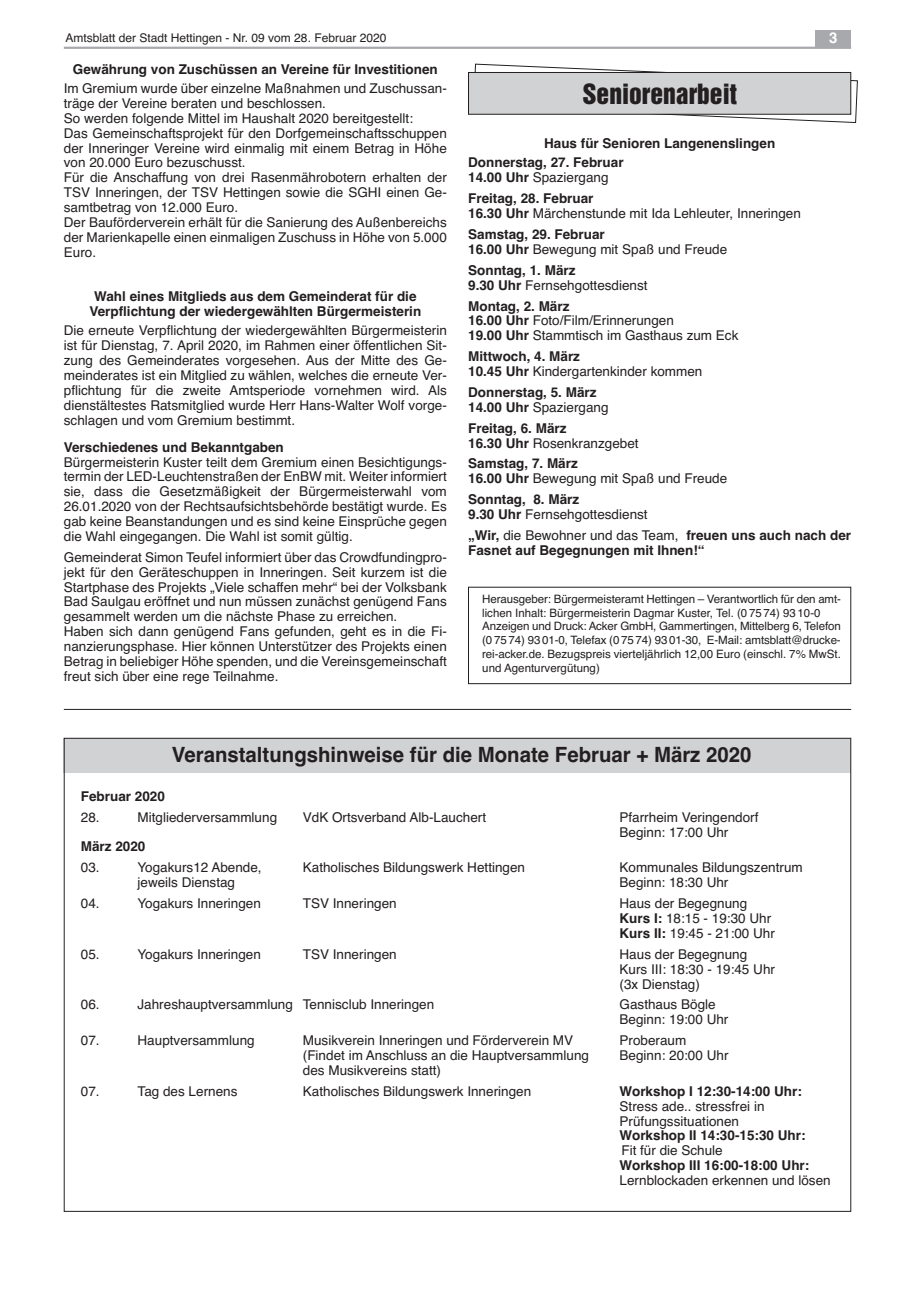
<style>
.page{position:relative;width:915px;height:1297px;background:#fff}
.page>*{position:absolute;margin:0;border:0;box-sizing:border-box;transform-origin:0 0}
.t1{font:25.5px "Helvetica Inserat";color:#231f20}
.t2{font:700 21px "Helvetica";color:#231f20}
.t3{font:700 15px "Helvetica";color:#fff}
.t4{font:13.5px/14.9px "Helvetica";color:#231f20}
.t5{font:700 13.5px/14.9px "Helvetica";color:#231f20}
.t6{font:12px "Helvetica";color:#231f20}
.t7{font:11.55px/13.8px "Helvetica";letter-spacing:-.01em;color:#231f20}
.s1{font-weight:400}
.s2{font-weight:700}
</style>
<div class="page">
<hr style="left:64px;top:47px;width:786px;height:2px;background:#a8a9ad">
<div style="left:815px;top:30px;width:35px;height:17px;background:#a8a9ad"></div>
<div style="left:64px;top:739px;width:786px;height:34px;background:#d1d2d4"></div>
<svg style="left:474px;top:63px;width:383px;height:60px"></svg>
<div style="left:468px;top:72px;width:382px;height:42px;background:#d1d2d4"></div>
<div style="left:468px;top:72px;width:382px;height:43px;border:1px solid #231f20"></div>
<div style="left:468px;top:587px;width:382px;height:97px;border:1px solid #231f20"></div>
<hr style="left:64px;top:709px;width:786px;height:1px;background:#231f20">
<p class="t6" style="left:65px;top:31px;width:322px">Amtsblatt der Stadt Hettingen - Nr. 09 vom 28. Februar 2020</p>
<p class="t3" style="left:829px;top:29px;width:10px">3</p>
<p class="t5" style="left:73px;top:62px;width:366px">Gewährung von Zuschüssen an Vereine für Investitionen</p>
<p class="t4" style="left:64px;top:81px;width:384px">Im Gremium wurde über einzelne Maßnahmen und Zuschussan&shy;träge der Vereine beraten und beschlossen.<br>So werden folgende Mittel im Haushalt 2020 bereitgestellt:<br>Das Gemeinschaftsprojekt für den Dorfgemeinschaftsschuppen der Inneringer Vereine wird einmalig mit einem Betrag in Höhe von 20.000 Euro bezuschusst.<br>Für die Anschaffung von drei Rasenmährobotern erhalten der TSV Inneringen, der TSV Hettingen sowie die SGHI einen Ge&shy;samtbetrag von 12.000 Euro.<br>Der Bauförderverein erhält für die Sanierung des Außenbereichs der Marienkapelle einen einmaligen Zuschuss in Höhe von 5.000<br>Euro.</p>
<p class="t5" style="left:89px;top:289px;width:333px;text-align:center">Wahl eines Mitglieds aus dem Gemeinderat für die<br>Verpflichtung der wiedergewählten Bürgermeisterin</p>
<p class="t4" style="left:64px;top:323px;width:384px;text-align:justify">Die erneute Verpflichtung der wiedergewählten Bürgermeisterin ist für Dienstag, 7. April 2020, im Rahmen einer öffentlichen Sit&shy;zung des Gemeinderates vorgesehen. Aus der Mitte des Ge&shy;meinderates ist ein Mitglied zu wählen, welches die erneute Ver&shy;pflichtung für die zweite Amtsperiode vornehmen wird. Als dienstältestes Ratsmitglied wurde Herr Hans-Walter Wolf vorge&shy;schlagen und vom Gremium bestimmt.</p>
<p class="t5" style="left:64px;top:439px;width:221px">Verschiedenes und Bekanntgaben</p>
<p class="t4" style="left:64px;top:454px;width:384px;text-align:justify">Bürgermeisterin Kuster teilt dem Gremium einen Besichtigungs&shy;termin der LED-Leuchtenstraßen der EnBW mit. Weiter informiert sie, dass die Gesetzmäßigkeit der Bürgermeisterwahl vom 26.01.2020 von der Rechtsaufsichtsbehörde bestätigt wurde. Es gab keine Beanstandungen und es sind keine Einsprüche gegen die Wahl eingegangen. Die Wahl ist somit gültig.</p>
<p class="t4" style="left:64px;top:550px;width:384px">Gemeinderat Simon Teufel informiert über das Crowdfundingpro&shy;jekt für den Geräteschuppen in Inneringen. Seit kurzem ist die Startphase des Projekts „Viele schaffen mehr“ bei der Volksbank Bad Saulgau eröffnet und nun müssen zunächst genügend Fans gesammelt werden um die nächste Phase zu erreichen.<br>Haben sich dann genügend Fans gefunden, geht es in die Fi&shy;nanzierungsphase. Hier können Unterstützer des Projekts einen Betrag in beliebiger Höhe spenden, und die Vereinsgemeinschaft freut sich über eine rege Teilnahme.</p>
<h1 class="t1" style="left:582px;top:83px;width:156px">Seniorenarbeit</h1>
<p class="t5" style="left:468px;top:134px;width:308px;line-height:19.2px;text-indent:76px">Haus für Senioren Langenenslingen<br>Donnerstag, 27. Februar</p>
<p class="t5" style="left:468px;top:167px;width:142px;line-height:20.9px">14.00 Uhr <span class="s1">Spaziergang<br></span>Freitag, 28. Februar</p>
<p class="t4" style="left:468px;top:203px;width:334px;line-height:20.9px"><span class="s2">16.30 Uhr</span> Märchenstunde mit Ida Lehleuter, Inneringen<br><span class="s2">Samstag, 29. Februar</span></p>
<p class="t4" style="left:468px;top:239px;width:260px;line-height:20.9px"><span class="s2">16.00 Uhr</span> Bewegung mit Spaß und Freude<br><span class="s2">Sonntag, 1. März</span></p>
<p class="t5" style="left:468px;top:275px;width:181px;line-height:20.9px">9.30 Uhr <span class="s1">Fernsehgottesdienst<br></span>Montag, 2. März</p>
<p class="t4" style="left:468px;top:313px;width:272px"><span class="s2">16.00 Uhr</span> Foto/Film/Erinnerungen<br><span class="s2">19.00 Uhr</span> Stammtisch im Gasthaus zum Eck</p>
<p class="t4" style="left:468px;top:349px;width:236px"><span class="s2">Mittwoch, 4. März<br>10.45 Uhr</span> Kindergartenkinder kommen</p>
<p class="t5" style="left:468px;top:385px;width:142px">Donnerstag, 5. März<br>14.00 Uhr <span class="s1">Spaziergang</span></p>
<p class="t5" style="left:468px;top:421px;width:172px">Freitag, 6. März<br>16.30 Uhr <span class="s1">Rosenkranzgebet</span></p>
<p class="t4" style="left:468px;top:456px;width:260px"><span class="s2">Samstag, 7. März<br>16.00 Uhr</span> Bewegung mit Spaß und Freude</p>
<p class="t5" style="left:468px;top:492px;width:181px">Sonntag, 8. März<br>9.30 Uhr <span class="s1">Fernsehgottesdienst</span></p>
<p class="t5" style="left:468px;top:528px;width:384px">„Wir, <span class="s1">die Bewohner und das Team,</span> freuen uns auch nach der<br>Fasnet auf Begegnungen mit Ihnen!“</p>
<p class="t7" style="left:482px;top:592px;width:360px">Herausgeber: Bürgermeisteramt Hettingen – Verantwortlich für den amt&shy;lichen Inhalt: Bürgermeisterin Dagmar Kuster, Tel. (0 75 74) 93 10-0<br>Anzeigen und Druck: Acker GmbH, Gammertingen, Mittelberg 6, Telefon (0 75 74) 93 01-0, Telefax (0 75 74) 93 01-30, E-Mail: amtsblatt@drucke&shy;rei-acker.de. Bezugspreis vierteljährlich 12,00 Euro (einschl. 7% MwSt. und Agenturvergütung)</p>
<h2 class="t2" style="left:172px;top:742px;width:581px">Veranstaltungshinweise für die Monate Februar + März 2020</h2>
<p class="t5" style="left:81px;top:789px;width:86px">Februar 2020</p>
<p class="t4" style="left:81px;top:810px;width:20px">28.</p>
<p class="t4" style="left:137px;top:810px;width:141px">Mitgliederversammlung</p>
<p class="t4" style="left:303px;top:810px;width:185px">VdK Ortsverband Alb-Lauchert</p>
<p class="t4" style="left:619px;top:810px;width:140px">Pfarrheim Veringendorf<br>Beginn: 17:00 Uhr</p>
<p class="t5" style="left:81px;top:839px;width:66px">März 2020</p>
<p class="t4" style="left:81px;top:860px;width:20px">03.</p>
<p class="t4" style="left:137px;top:860px;width:126px">Yogakurs12 Abende,</p>
<p class="t4" style="left:303px;top:860px;width:224px">Katholisches Bildungswerk Hettingen</p>
<p class="t4" style="left:619px;top:860px;width:185px">Kommunales Bildungszentrum</p>
<p class="t4" style="left:137px;top:875px;width:99px">jeweils Dienstag</p>
<p class="t4" style="left:619px;top:875px;width:110px">Beginn: 18:30 Uhr</p>
<p class="t4" style="left:81px;top:896px;width:20px">04.</p>
<p class="t4" style="left:137px;top:896px;width:125px">Yogakurs Inneringen</p>
<p class="t4" style="left:303px;top:896px;width:95px">TSV Inneringen</p>
<p class="t4" style="left:619px;top:896px;width:157px">Haus der Begegnung<br><span class="s2">Kurs I:</span> 18:15 - 19:30 Uhr<br><span class="s2">Kurs II:</span> 19:45 - 21:00 Uhr</p>
<p class="t4" style="left:81px;top:947px;width:20px">05.</p>
<p class="t4" style="left:137px;top:947px;width:125px">Yogakurs Inneringen</p>
<p class="t4" style="left:303px;top:947px;width:95px">TSV Inneringen</p>
<p class="t4" style="left:619px;top:947px;width:157px">Haus der Begegnung<br>Kurs III: 18:30 - 19:45 Uhr (3x Dienstag)</p>
<p class="t4" style="left:81px;top:997px;width:20px">06.</p>
<p class="t4" style="left:137px;top:997px;width:298px">Jahreshauptversammlung Tennisclub Inneringen</p>
<p class="t4" style="left:619px;top:997px;width:110px">Gasthaus Bögle<br>Beginn: 19:00 Uhr</p>
<p class="t4" style="left:81px;top:1033px;width:20px">07.</p>
<p class="t4" style="left:137px;top:1033px;width:119px">Hauptversammlung</p>
<p class="t4" style="left:303px;top:1033px;width:272px">Musikverein Inneringen und Förderverein MV</p>
<p class="t4" style="left:619px;top:1033px;width:68px">Proberaum</p>
<p class="t4" style="left:303px;top:1048px;width:287px">(Findet im Anschluss an die Hauptversammlung</p>
<p class="t4" style="left:619px;top:1048px;width:110px">Beginn: 20:00 Uhr</p>
<p class="t4" style="left:303px;top:1063px;width:140px">des Musikvereins statt)</p>
<p class="t4" style="left:81px;top:1084px;width:20px">07.</p>
<p class="t4" style="left:137px;top:1084px;width:101px">Tag des Lernens</p>
<p class="t4" style="left:303px;top:1084px;width:230px">Katholisches Bildungswerk Inneringen</p>
<p class="t5" style="left:619px;top:1084px;width:184px">Workshop I 12:30-14:00 Uhr:</p>
<p class="t4" style="left:619px;top:1098px;width:146px">Stress ade.. stressfrei in<br>Prüfungssituationen</p>
<p class="t5" style="left:619px;top:1128px;width:187px">Workshop II 14:30-15:30 Uhr:</p>
<p class="t4" style="left:621px;top:1143px;width:103px">Fit für die Schule</p>
<p class="t5" style="left:619px;top:1158px;width:191px">Workshop III 16:00-18:00 Uhr:</p>
<p class="t4" style="left:619px;top:1173px;width:212px">Lernblockaden erkennen und lösen</p>
</div>
